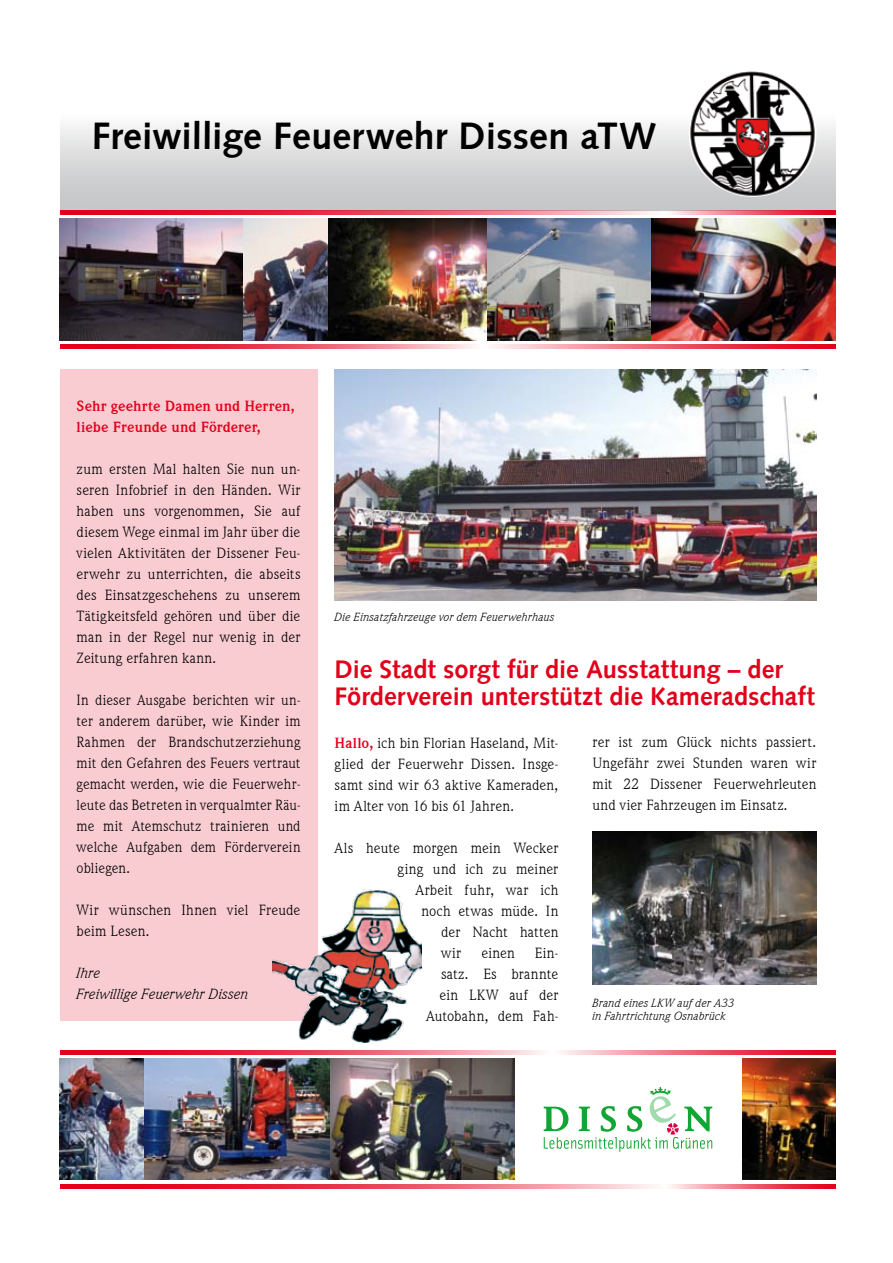
<style>
.page{position:relative;width:893px;height:1263px;background:#fff}
.page>*{position:absolute;margin:0;border:0;box-sizing:border-box;transform-origin:0 0}
.t1{font:700 37.5px "Syntax";color:#000}
.t2{font:700 25.5px/27px "Syntax Com";color:#e2001a}
.t3{font:15px/21px "Weidemann IT Cby BT";letter-spacing:.005em;color:#000;text-align:justify}
.t4{font:700 15px/21px "Weidemann IT Cby BT";letter-spacing:-.005em;color:#e2001a}
.t5{font:italic 15px/21px "Weidemann IT Cby BT";color:#000}
.t6{font:italic 12px/13.2px "Weidemann IT Cby BT";letter-spacing:.01em;color:#000}
.s1{font-weight:700;color:#e2001a}
</style>
<div class="page">
<div style="left:60px;top:370px;width:257px;height:650px;background:#f9ccd1"></div>
<div style="left:60px;top:114px;width:776px;height:96px;background:linear-gradient(to bottom,#f9f9f9,#c0c1c2)"></div>
<svg style="left:60px;top:210px;width:776px;height:5px;background:#e75565"></svg>
<svg style="left:60px;top:1050px;width:776px;height:4px;background:#ec5c6c"></svg>
<svg style="left:60px;top:344px;width:776px;height:5px;background:#ec5e6e"></svg>
<svg style="left:60px;top:1184px;width:776px;height:4px;background:#eb5969"></svg>
<img style="left:743px;top:1058px;width:93px;height:121px">
<img style="left:60px;top:1058px;width:455px;height:121px">
<img style="left:60px;top:219px;width:776px;height:121px">
<svg style="left:544px;top:1087px;width:168px;height:65px"></svg>
<img style="left:689px;top:71px;width:127px;height:126px">
<img style="left:592px;top:831px;width:224px;height:153px">
<img style="left:334px;top:370px;width:482px;height:230px">
<img style="left:272px;top:890px;width:149px;height:153px">
<h1 class="t1" style="left:92px;top:114px;width:566px">Freiwillige Feuerwehr Dissen aTW</h1>
<p class="t4" style="left:77px;top:395px;width:220px">Sehr geehrte Damen und Herren, liebe Freunde und Förderer,</p>
<p class="t3" style="left:77px;top:458px;width:225px">zum ersten Mal halten Sie nun un&shy;seren Infobrief in den Händen. Wir haben uns vorgenommen, Sie auf diesem Wege einmal im Jahr über die vielen Aktivitäten der Dissener Feu&shy;erwehr zu unterrichten, die abseits des Einsatzgeschehens zu unserem Tätigkeitsfeld gehören und über die man in der Regel nur wenig in der Zeitung erfahren kann.</p>
<p class="t3" style="left:77px;top:689px;width:225px">In dieser Ausgabe berichten wir un&shy;ter anderem darüber, wie Kinder im Rahmen der Brandschutzerziehung mit den Gefahren des Feuers vertraut gemacht werden, wie die Feuerwehr&shy;leute das Betreten in verqualmter Räu&shy;me mit Atemschutz trainieren und welche Aufgaben dem Förderverein obliegen.</p>
<p class="t3" style="left:77px;top:899px;width:225px">Wir wünschen Ihnen viel Freude beim Lesen.</p>
<p class="t5" style="left:77px;top:962px;width:173px">Ihre<br>Freiwillige Feuerwehr Dissen</p>
<p class="t6" style="left:334px;top:610px;width:221px">Die Einsatzfahrzeuge vor dem Feuerwehrhaus</p>
<h2 class="t2" style="left:334px;top:655px;width:482px">Die Stadt sorgt für die Ausstattung – der<br>Förderverein unterstützt die Kameradschaft</h2>
<p class="t3" style="left:334px;top:732px;width:225px"><span class="s1">Hallo,</span> ich bin Florian Haseland, Mit&shy;glied der Feuerwehr Dissen. Insge&shy;samt sind wir 63 aktive Kameraden, im Alter von 16 bis 61 Jahren.</p>
<p class="t3" style="left:334px;top:837px;width:225px">Als heute morgen mein Wecker</p>
<p class="t3" style="left:397px;top:858px;width:162px">ging und ich zu meiner</p>
<p class="t3" style="left:415px;top:879px;width:144px">Arbeit fuhr, war ich</p>
<p class="t3" style="left:421px;top:900px;width:138px">noch etwas müde. In</p>
<p class="t3" style="left:441px;top:921px;width:119px">der Nacht hatten</p>
<p class="t3" style="left:441px;top:942px;width:22px">wir</p>
<p class="t3" style="left:481px;top:942px;width:35px">einen</p>
<p class="t3" style="left:426px;top:942px;width:134px;text-align:right">Ein-<br>satz. Es brannte ein LKW auf der<br>Autobahn, dem Fah-</p>
<p class="t3" style="left:592px;top:731px;width:225px">rer ist zum Glück nichts passiert.<br>Ungefähr zwei Stunden waren wir mit 22 Dissener Feuerwehrleuten und vier Fahrzeugen im Einsatz.</p>
<p class="t6" style="left:592px;top:996px;width:143px">Brand eines LKW auf der A33 in Fahrtrichtung Osnabrück</p>
</div>
